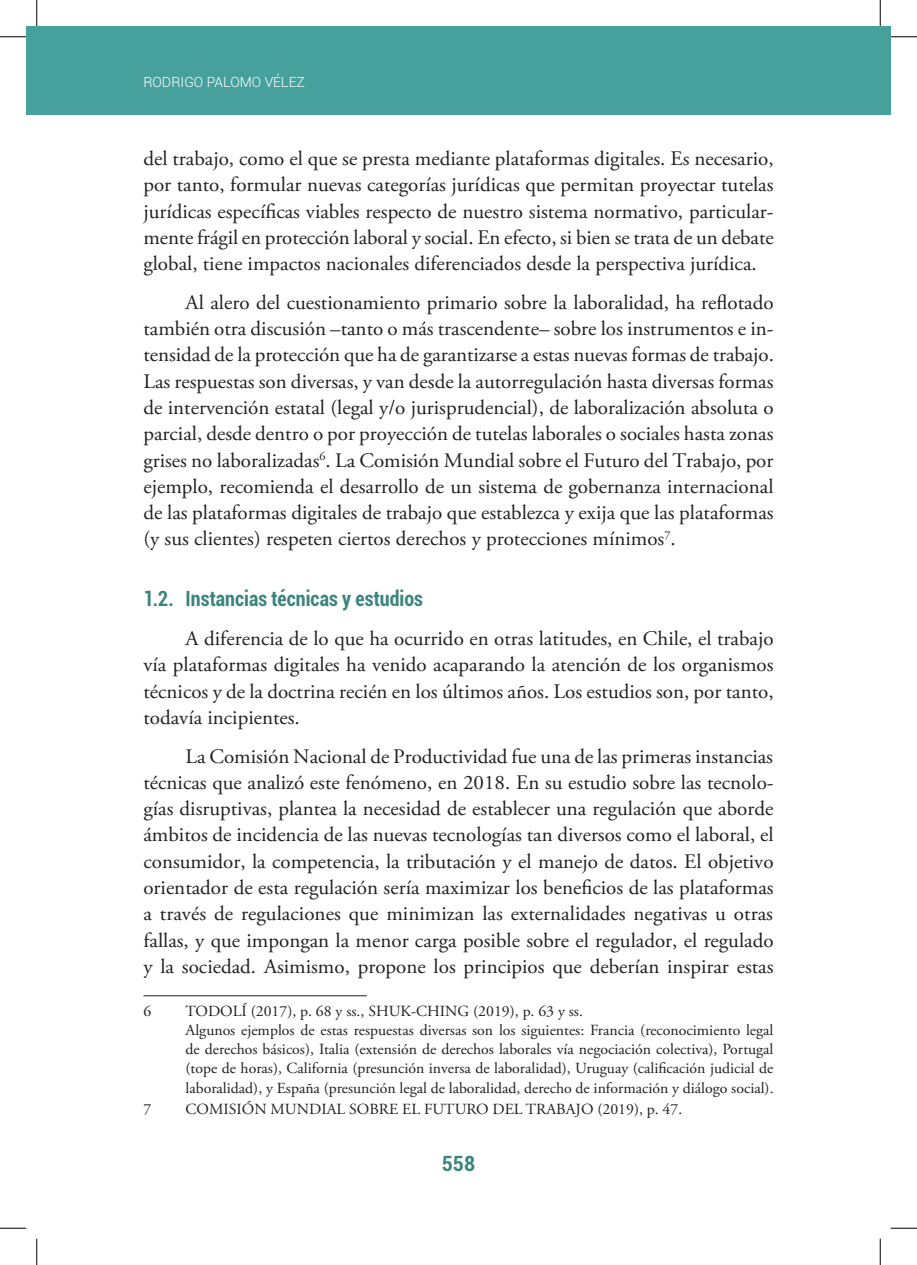
<style>
.page{position:relative;width:917px;height:1265px;background:#fff}
.page>*{position:absolute;margin:0;border:0;box-sizing:border-box;transform-origin:0 0}
.t1{font:700 condensed 21px "Roboto";color:#3b857c;scale:.95 1}
.t2{font:700 condensed 21px "Roboto";color:#3b857c}
.t3{font:20.65px/26.2px "Adobe Garamond Pro";color:#231f20;text-align:justify}
.t4{font:15.4px/19.2px "Adobe Garamond Pro";color:#231f20}
.t5{font:300 14px "Roboto";color:#fff}
</style>
<div class="page">
<div style="left:27px;top:27px;width:863px;height:88px;background:#46a19c"></div>
<hr style="left:143px;top:995px;width:224px;height:1px;background:#231f20">
<svg style="left:0;top:36px;width:26px;height:1px"></svg>
<svg style="left:891px;top:36px;width:26px;height:1px"></svg>
<svg style="left:0;top:1227px;width:26px;height:1px"></svg>
<svg style="left:891px;top:1227px;width:26px;height:1px"></svg>
<svg style="left:36px;top:0;width:1px;height:26px"></svg>
<svg style="left:36px;top:1238px;width:1px;height:26px"></svg>
<svg style="left:880px;top:0;width:1px;height:26px"></svg>
<svg style="left:880px;top:1238px;width:1px;height:26px"></svg>
<p class="t5" style="left:143px;top:72px;width:163px">RODRIGO PALOMO VÉLEZ</p>
<p class="t3" style="left:143px;top:146px;width:632px">del trabajo, como el que se presta mediante plataformas digitales. Es necesario, por tanto, formular nuevas categorías jurídicas que permitan proyectar tutelas jurídicas específicas viables respecto de nuestro sistema normativo, particular&shy;mente frágil en protección laboral y social. En efecto, si bien se trata de un debate global, tiene impactos nacionales diferenciados desde la perspectiva jurídica.</p>
<p class="t3" style="left:143px;top:290px;width:632px;text-indent:42px">Al alero del cuestionamiento primario sobre la laboralidad, ha reflotado también otra discusión –tanto o más trascendente– sobre los instrumentos e in&shy;tensidad de la protección que ha de garantizarse a estas nuevas formas de trabajo.<br>Las respuestas son diversas, y van desde la autorregulación hasta diversas formas de intervención estatal (legal y/o jurisprudencial), de laboralización absoluta o parcial, desde dentro o por proyección de tutelas laborales o sociales hasta zonas grises no laboralizadas<sup>6</sup>. La Comisión Mundial sobre el Futuro del Trabajo, por ejemplo, recomienda el desarrollo de un sistema de gobernanza internacional de las plataformas digitales de trabajo que establezca y exija que las plataformas (y sus clientes) respeten ciertos derechos y protecciones mínimos<sup>7</sup>.</p>
<p class="t1" style="left:143px;top:584px;width:296px">1.2. Instancias técnicas y estudios</p>
<p class="t3" style="left:143px;top:626px;width:632px;text-indent:42px">A diferencia de lo que ha ocurrido en otras latitudes, en Chile, el trabajo vía plataformas digitales ha venido acaparando la atención de los organismos técnicos y de la doctrina recién en los últimos años. Los estudios son, por tanto, todavía incipientes.</p>
<p class="t3" style="left:143px;top:743px;width:632px;text-indent:42px">La Comisión Nacional de Productividad fue una de las primeras instancias técnicas que analizó este fenómeno, en 2018. En su estudio sobre las tecnolo&shy;gías disruptivas, plantea la necesidad de establecer una regulación que aborde ámbitos de incidencia de las nuevas tecnologías tan diversos como el laboral, el consumidor, la competencia, la tributación y el manejo de datos. El objetivo orientador de esta regulación sería maximizar los beneficios de las plataformas a través de regulaciones que minimizan las externalidades negativas u otras fallas, y que impongan la menor carga posible sobre el regulador, el regulado y la sociedad. Asimismo, propone los principios que deberían inspirar estas</p>
<p class="t4" style="left:143px;top:1001px;width:9px">6</p>
<p class="t4" style="left:186px;top:1001px;width:589px">TODOLÍ (2017), p. 68 y ss., SHUK-CHING (2019), p. 63 y ss.<br>Algunos ejemplos de estas respuestas diversas son los siguientes: Francia (reconocimiento legal de derechos básicos), Italia (extensión de derechos laborales vía negociación colectiva), Portugal (tope de horas), California (presunción inversa de laboralidad), Uruguay (calificación judicial de laboralidad), y España (presunción legal de laboralidad, derecho de información y diálogo social).</p>
<p class="t4" style="left:143px;top:1099px;width:9px">7</p>
<p class="t4" style="left:186px;top:1099px;width:498px">COMISIÓN MUNDIAL SOBRE EL FUTURO DEL TRABAJO (2019), p. 47.</p>
<p class="t2" style="left:442px;top:1148px;width:35px">558</p>
</div>
